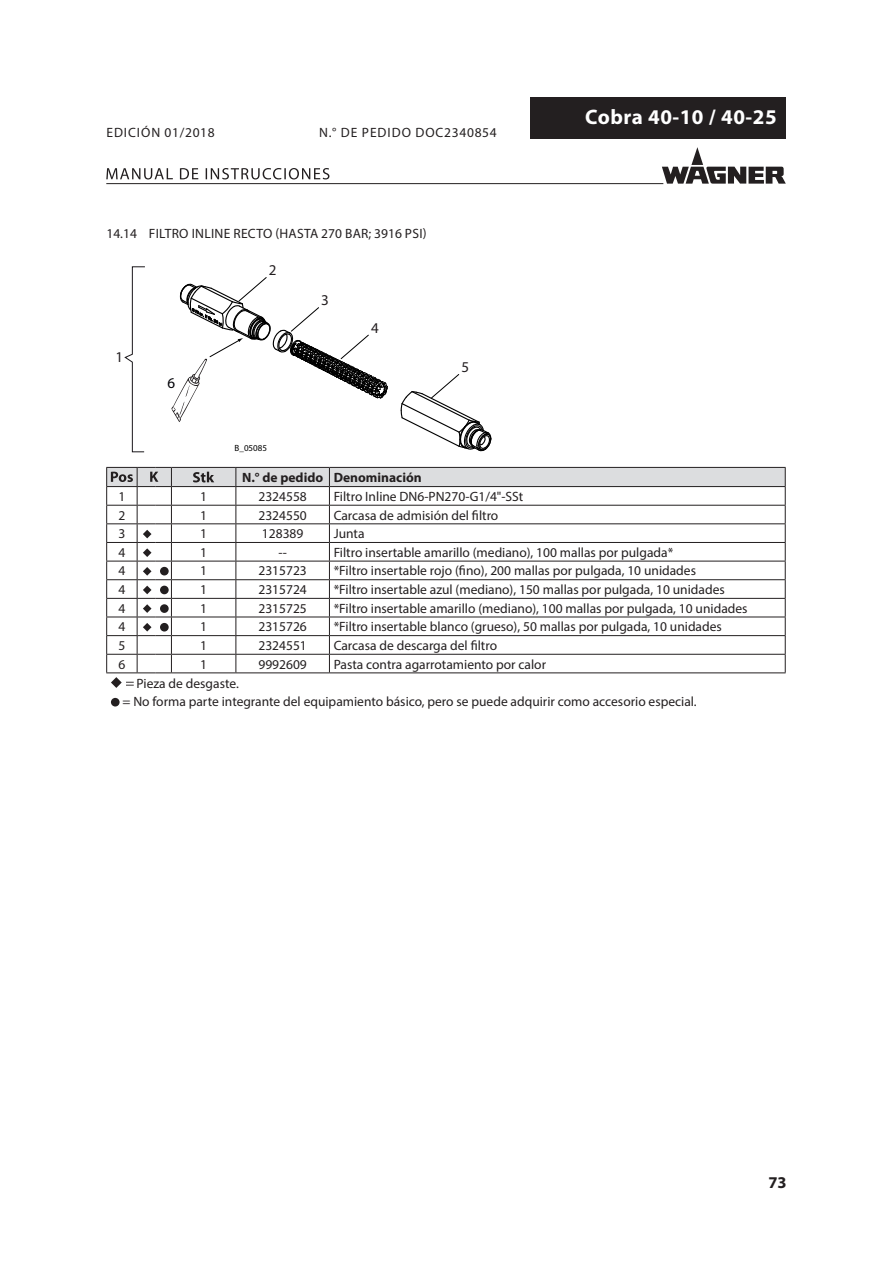
<style>
.page{position:relative;width:893px;height:1263px;background:#fff}
.page>*{position:absolute;margin:0;border:0;box-sizing:border-box;transform-origin:0 0}
.t1{font:700 21px "Myriad Pro";letter-spacing:.025em;color:#fff}
.t2{font:700 16.5px "Myriad Pro";color:#231f20}
.t3{font:15px "Myriad";color:#231e20}
.t4{font:15px "Myriad Pro";color:#000106}
.Tabelle{font:13.5px "Myriad Pro";color:#231f20}
.Tabelle_zentriert{font:13.5px "Myriad Pro";color:#231f20}
.Tabelle-2{font:13.5px "Myriad Pro";letter-spacing:.02em;color:#231f20}
.Tabelle-3{font:13.5px "Myriad Pro";letter-spacing:.07em;color:#231f20}
.Tabelle-4{font:700 13.5px "Myriad Pro";color:#231f20}
.Tabelle_zentriert-2{font:700 13.5px "Myriad Pro";color:#231f20}
.t5{font:9px "Myriad";color:#000}
</style>
<div class="page">
<svg style="left:662px;top:147px;width:124px;height:37px"></svg>
<svg style="left:106px;top:168px;width:223px;height:11px"></svg>
<hr style="left:106px;top:183px;width:557px;height:1px;background:#231f20">
<div style="left:531px;top:98px;width:255px;height:41px;background:#231f20"></div>
<svg style="left:124px;top:266px;width:21px;height:187px"></svg>
<svg style="left:400px;top:374px;width:92px;height:78px"></svg>
<svg style="left:171px;top:277px;width:217px;height:145px"></svg>
<svg style="left:106px;top:467px;width:680px;height:221px"></svg>
<div style="left:111px;top:698px;width:9px;height:8px;background:#231f20;border-radius:50%"></div>
<p class="Tabelle-3" style="left:106px;top:125px;width:110px">EDICIÓN 01/2018</p>
<p class="Tabelle-3" style="left:319px;top:125px;width:179px">N.° DE PEDIDO DOC2340854</p>
<p class="Tabelle-2" style="left:106px;top:225px;width:322px">14.14 FILTRO INLINE RECTO (HASTA 270 BAR; 3916 PSI)</p>
<p class="t3" style="left:116px;top:349px;width:9px">1</p>
<p class="t4" style="left:167px;top:373px;width:9px">6</p>
<p class="t3" style="left:269px;top:263px;width:9px">2</p>
<p class="t5" style="left:235px;top:444px;width:34px">B_05085</p>
<p class="t3" style="left:321px;top:293px;width:9px">3</p>
<p class="t3" style="left:371px;top:320px;width:9px">4</p>
<p class="Tabelle_zentriert-2" style="left:242px;top:468px;width:83px">N.° de pedido</p>
<p class="Tabelle-4" style="left:334px;top:468px;width:90px">Denominación</p>
<p class="t3" style="left:461px;top:360px;width:9px">5</p>
<h1 class="t1" style="left:585px;top:104px;width:193px">Cobra 40-10 / 40-25</h1>
<p class="Tabelle_zentriert" style="left:118px;top:488px;width:8px">1</p>
<p class="Tabelle_zentriert" style="left:200px;top:488px;width:8px">1</p>
<p class="Tabelle_zentriert" style="left:258px;top:488px;width:50px">2324558</p>
<p class="Tabelle" style="left:334px;top:488px;width:191px">Filtro Inline DN6-PN270-G1/4"-SSt</p>
<p class="Tabelle_zentriert" style="left:118px;top:507px;width:8px">2</p>
<p class="Tabelle_zentriert" style="left:200px;top:507px;width:8px">1</p>
<p class="Tabelle_zentriert" style="left:258px;top:507px;width:50px">2324550</p>
<p class="Tabelle" style="left:334px;top:507px;width:166px">Carcasa de admisión del filtro</p>
<p class="Tabelle_zentriert" style="left:118px;top:525px;width:8px">3</p>
<p class="Tabelle_zentriert" style="left:200px;top:525px;width:8px">1</p>
<p class="Tabelle_zentriert" style="left:262px;top:525px;width:43px">128389</p>
<p class="Tabelle" style="left:334px;top:525px;width:32px">Junta</p>
<p class="Tabelle_zentriert" style="left:118px;top:544px;width:8px">4</p>
<p class="Tabelle_zentriert" style="left:200px;top:544px;width:8px">1</p>
<p class="Tabelle_zentriert" style="left:279px;top:544px;width:10px">--</p>
<p class="Tabelle" style="left:334px;top:544px;width:341px">Filtro insertable amarillo (mediano), 100 mallas por pulgada*</p>
<p class="Tabelle_zentriert" style="left:118px;top:563px;width:8px">4</p>
<p class="Tabelle_zentriert" style="left:200px;top:563px;width:8px">1</p>
<p class="Tabelle_zentriert" style="left:258px;top:563px;width:50px">2315723</p>
<p class="Tabelle" style="left:334px;top:563px;width:364px">*Filtro insertable rojo (fino), 200 mallas por pulgada, 10 unidades</p>
<p class="Tabelle_zentriert" style="left:118px;top:581px;width:8px">4</p>
<p class="Tabelle_zentriert" style="left:200px;top:581px;width:8px">1</p>
<p class="Tabelle_zentriert" style="left:258px;top:581px;width:50px">2315724</p>
<p class="Tabelle" style="left:334px;top:581px;width:393px">*Filtro insertable azul (mediano), 150 mallas por pulgada, 10 unidades</p>
<p class="Tabelle_zentriert" style="left:118px;top:600px;width:8px">4</p>
<p class="Tabelle_zentriert" style="left:200px;top:600px;width:8px">1</p>
<p class="Tabelle_zentriert" style="left:258px;top:600px;width:50px">2315725</p>
<p class="Tabelle" style="left:334px;top:600px;width:415px">*Filtro insertable amarillo (mediano), 100 mallas por pulgada, 10 unidades</p>
<p class="Tabelle_zentriert" style="left:118px;top:618px;width:8px">4</p>
<p class="Tabelle_zentriert" style="left:200px;top:618px;width:8px">1</p>
<p class="Tabelle_zentriert" style="left:258px;top:618px;width:50px">2315726</p>
<p class="Tabelle" style="left:334px;top:618px;width:390px">*Filtro insertable blanco (grueso), 50 mallas por pulgada, 10 unidades</p>
<p class="Tabelle_zentriert" style="left:118px;top:637px;width:8px">5</p>
<p class="Tabelle_zentriert" style="left:200px;top:637px;width:8px">1</p>
<p class="Tabelle_zentriert" style="left:258px;top:637px;width:50px">2324551</p>
<p class="Tabelle" style="left:334px;top:637px;width:165px">Carcasa de descarga del filtro</p>
<p class="Tabelle_zentriert" style="left:118px;top:656px;width:8px">6</p>
<p class="Tabelle_zentriert" style="left:200px;top:656px;width:8px">1</p>
<p class="Tabelle" style="left:258px;top:656px;width:50px">9992609</p>
<p class="Tabelle" style="left:334px;top:656px;width:214px">Pasta contra agarrotamiento por calor</p>
<p class="Tabelle" style="left:137px;top:675px;width:104px">Pieza de desgaste.</p>
<p class="Tabelle" style="left:122px;top:693px;width:576px">= No forma parte integrante del equipamiento básico, pero se puede adquirir como accesorio especial.</p>
<p class="t2" style="left:768px;top:1172px;width:20px">73</p>
</div>
